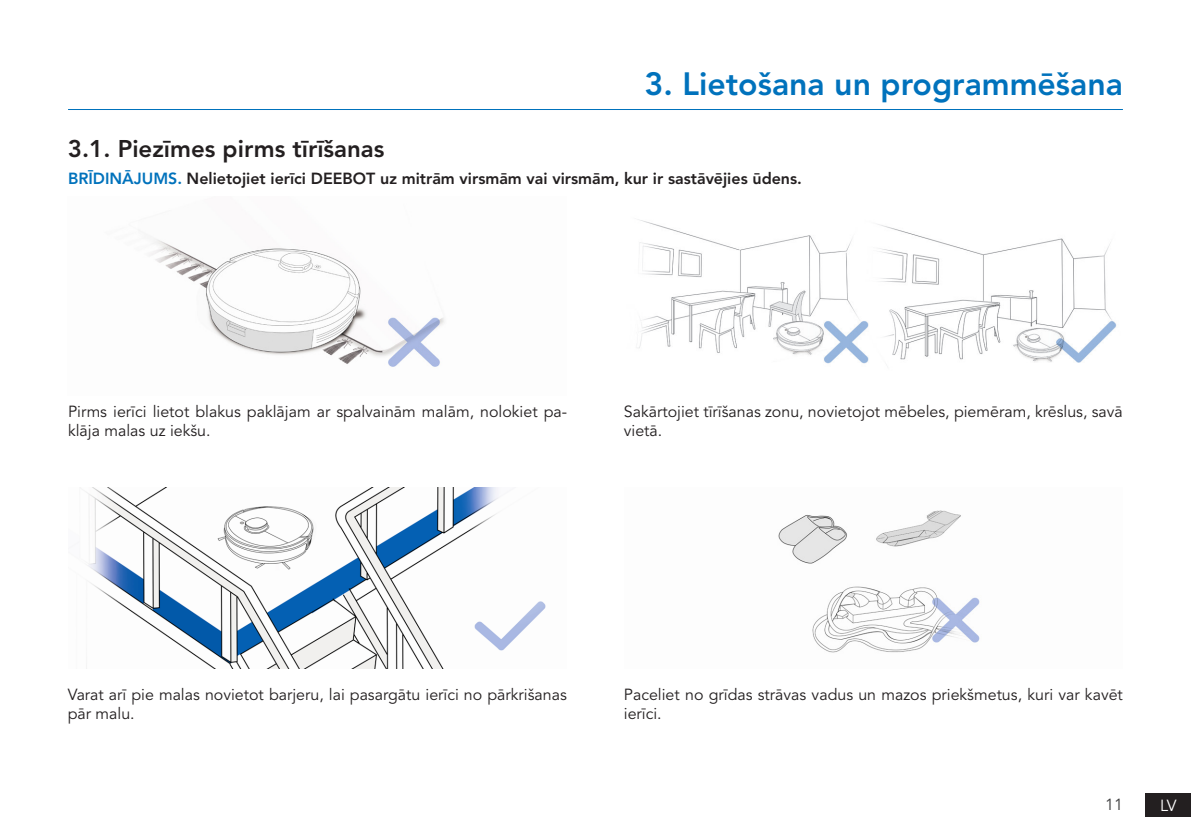
<style>
.page{position:relative;width:1191px;height:840px;background:#fff}
.page>*{position:absolute;margin:0;border:0;box-sizing:border-box;transform-origin:0 0}
.TOC_title{font:800 32px "Avenir LT Pro";color:#0072bc}
.t1{font:800 24px "Avenir LT Pro";color:#231f20}
.t2{font:16px/19.2px "Avenir LT Pro";color:#231f20}
.t3{font:800 16px "Avenir LT Pro";color:#231f20}
.t4{font:16px "Avenir LT Pro";color:#3e3e3f}
.t5{font:16px "Avenir LT Pro";color:#fff}
.s1{color:#0072bc}
</style>
<div class="page">
<hr style="left:68px;top:109px;width:1055px;height:1px;background:#0072bc">
<div style="left:1145px;top:792px;width:46px;height:24px;background:#231f20"></div>
<img style="left:85px;top:487px;width:461px;height:181px">
<img style="left:778px;top:510px;width:202px;height:143px">
<img style="left:149px;top:238px;width:295px;height:129px">
<img style="left:638px;top:219px;width:479px;height:145px">
<p class="t1" style="left:68px;top:134px;width:318px">3.1. Piezīmes pirms tīrīšanas</p>
<p class="TOC_title" style="left:644px;top:65px;width:480px">3. Lietošana un programmēšana</p>
<p class="t3" style="left:68px;top:169px;width:735px"><span class="s1">BRĪDINĀJUMS.</span> Nelietojiet ierīci DEEBOT uz mitrām virsmām vai virsmām, kur ir sastāvējies ūdens.</p>
<p class="t2" style="left:68px;top:401px;width:500px">Pirms ierīci lietot blakus paklājam ar spalvainām malām, nolokiet pa&shy;klāja malas uz iekšu.</p>
<p class="t2" style="left:624px;top:401px;width:500px">Sakārtojiet tīrīšanas zonu, novietojot mēbeles, piemēram, krēslus, savā vietā.</p>
<p class="t2" style="left:68px;top:685px;width:500px">Varat arī pie malas novietot barjeru, lai pasargātu ierīci no pārkrišanas pār malu.</p>
<p class="t2" style="left:624px;top:685px;width:500px">Paceliet no grīdas strāvas vadus un mazos priekšmetus, kuri var kavēt ierīci.</p>
<p class="t4" style="left:1105px;top:794px;width:19px">11</p>
<p class="t5" style="left:1160px;top:795px;width:18px">LV</p>
</div>
